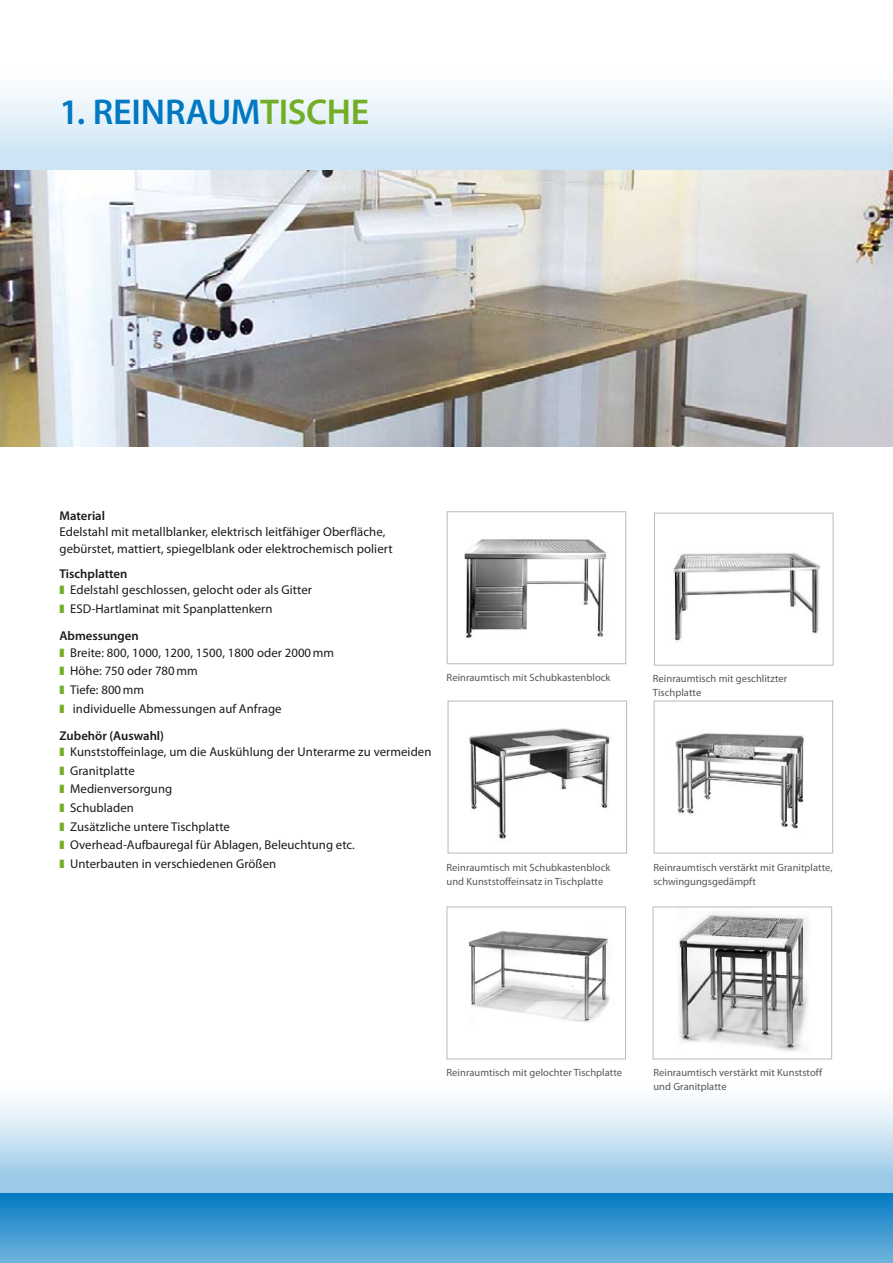
<style>
.page{position:relative;width:893px;height:1263px;background:#fff}
.page>*{position:absolute;margin:0;border:0;box-sizing:border-box;transform-origin:0 0}
.t1{font:600 36px "Myriad Pro";color:#0078c2}
.t2{font:600 36px "Myriad Pro";letter-spacing:-.01em;color:#73af26}
.t3{font:12.75px/18.6px "Myriad Pro";letter-spacing:.005em;color:#1a1a18}
.t4{font:10.5px/14.2px "Myriad Pro";letter-spacing:.005em;color:#575656}
.s1{font-weight:600}
.s2{color:#73af26}
</style>
<div class="page">
<img style="left:0;top:169px;width:893px;height:277px">
<svg style="left:0;top:1013px;width:893px;height:180px"></svg>
<div style="left:0;top:1193px;width:893px;height:70px;background:linear-gradient(to bottom,#037ac3,#6fb3dd)"></div>
<div style="left:0;top:0;width:893px;height:169px;background:linear-gradient(to bottom,#fff,#d1e7f4)"></div>
<img style="left:449px;top:931px;width:175px;height:126px">
<div style="left:447px;top:906px;width:179px;height:153px;border:1px solid #b9baba"></div>
<img style="left:673px;top:553px;width:148px;height:88px">
<div style="left:654px;top:513px;width:179px;height:152px;border:1px solid #b9baba"></div>
<img style="left:464px;top:539px;width:143px;height:99px">
<div style="left:447px;top:511px;width:179px;height:153px;border:1px solid #b9baba"></div>
<img style="left:468px;top:728px;width:142px;height:112px">
<div style="left:448px;top:701px;width:179px;height:152px;border:1px solid #b9baba"></div>
<img style="left:675px;top:733px;width:129px;height:96px">
<div style="left:654px;top:701px;width:179px;height:152px;border:1px solid #b9baba"></div>
<img style="left:656px;top:912px;width:173px;height:145px">
<div style="left:653px;top:906px;width:179px;height:153px;border:1px solid #b9baba"></div>
<p class="t1" style="left:60px;top:89px;width:106px">1. Reinraum</p>
<p class="t2" style="left:260px;top:89px;width:107px">tische</p>
<p class="t3" style="left:60px;top:507px;width:335px;line-height:16.5px"><span class="s1">Material<br></span>Edelstahl mit metallblanker, elektrisch leitfähiger Oberfläche, gebürstet, mattiert, spiegelblank oder elektrochemisch poliert</p>
<p class="t3" style="left:60px;top:565px;width:254px;line-height:16.5px"><span class="s1">Tischplatten<br></span><span class="s2">❚</span> Edelstahl geschlossen, gelocht oder als Gitter</p>
<p class="t3" style="left:60px;top:595px;width:215px;line-height:27.2px"><span class="s2">❚</span> ESD-Hartlaminat mit Spanplattenkern<br><span class="s1">Abmessungen</span></p>
<p class="t3" style="left:60px;top:643px;width:276px"><span class="s2">❚</span> Breite: 800, 1000, 1200, 1500, 1800 oder 2000mm <span class="s2">❚</span> Höhe: 750 oder 780mm<br><span class="s2">❚</span> Tiefe: 800mm<br><span class="s2">❚</span> individuelle Abmessungen auf Anfrage</p>
<p class="t3" style="left:60px;top:727px;width:373px;line-height:16.5px"><span class="s1">Zubehör (Auswahl)<br></span><span class="s2">❚</span> Kunststoffeinlage, um die Auskühlung der Unterarme zu vermeiden</p>
<p class="t3" style="left:60px;top:761px;width:297px"><span class="s2">❚</span> Granitplatte<br><span class="s2">❚</span> Medienversorgung<br><span class="s2">❚</span> Schubladen<br><span class="s2">❚</span> Zusätzliche untere Tischplatte<br><span class="s2">❚</span> Overhead-Aufbauregal für Ablagen, Beleuchtung etc. <span class="s2">❚</span> Unterbauten in verschiedenen Größen</p>
<p class="t4" style="left:447px;top:670px;width:165px">Reinraumtisch mit Schubkastenblock</p>
<p class="t4" style="left:653px;top:671px;width:136px">Reinraumtisch mit geschlitzter<br>Tischplatte</p>
<p class="t4" style="left:447px;top:860px;width:165px">Reinraumtisch mit Schubkastenblock und Kunststoffeinsatz in Tischplatte</p>
<p class="t4" style="left:653px;top:860px;width:181px">Reinraumtisch verstärkt mit Granitplatte, schwingungsgedämpft</p>
<p class="t4" style="left:447px;top:1065px;width:177px">Reinraumtisch mit gelochter Tischplatte</p>
<p class="t4" style="left:653px;top:1065px;width:170px">Reinraumtisch verstärkt mit Kunststoff und Granitplatte</p>
</div>
